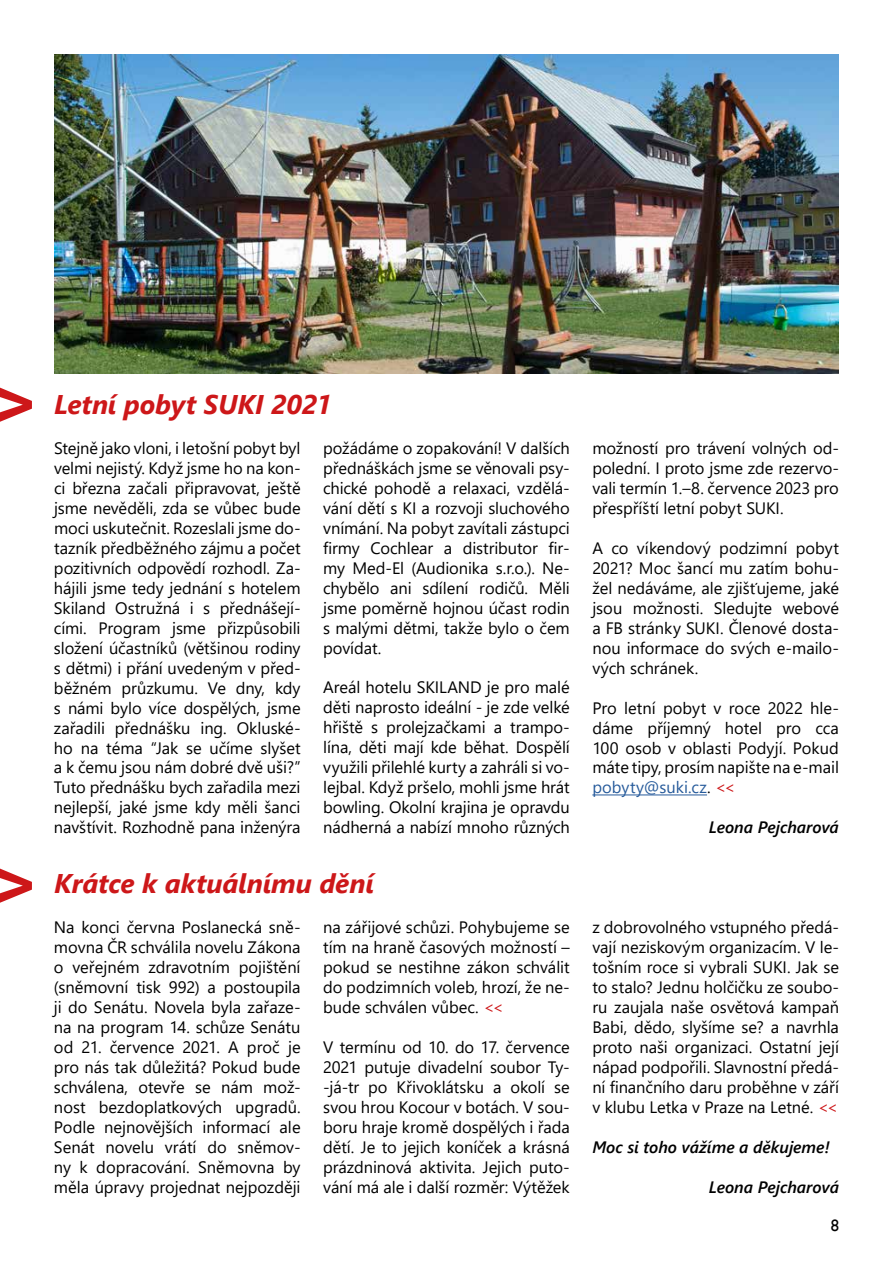
<style>
.page{position:relative;width:893px;height:1263px;background:#fff}
.page>*{position:absolute;margin:0;border:0;box-sizing:border-box;transform-origin:0 0}
.t1{font:italic 700 27px "Segoe UI";letter-spacing:-.005em;color:#cd1719}
.t2{font:16.5px/20px "Segoe UI";letter-spacing:-.005em;color:#000;text-align:justify}
.t3{font:italic 600 16.5px "Segoe UI";color:#000}
.t4{font:16.5px "Gill Sans";color:#000}
.s1{color:#cd1719}
.s2{color:#275b9b}
</style>
<div class="page">
<svg style="left:0;top:388px;width:32px;height:34px"></svg>
<svg style="left:0;top:868px;width:32px;height:35px"></svg>
<hr style="left:592px;top:794px;width:115px;height:1px;background:#275b9b">
<img style="left:54px;top:55px;width:785px;height:319px">
<h1 class="t1" style="left:54px;top:379px;width:279px">Letní pobyt SUKI 2021</h1>
<p class="t2" style="left:54px;top:436px;width:248px">Stejně jako vloni, i letošní pobyt byl velmi nejistý. Když jsme ho na kon&shy;ci března začali připravovat, ještě jsme nevěděli, zda se vůbec bude moci uskutečnit. Rozeslali jsme do&shy;tazník předběžného zájmu a počet pozitivních odpovědí rozhodl. Za&shy;hájili jsme tedy jednání s hotelem Skiland Ostružná i s přednášejí&shy;cími. Program jsme přizpůsobili složení účastníků (většinou rodiny s dětmi) i přání uvedeným v před&shy;běžném průzkumu. Ve dny, kdy s námi bylo více dospělých, jsme zařadili přednášku ing. Okluské&shy;ho na téma “Jak se učíme slyšet a k čemu jsou nám dobré dvě uši?” Tuto přednášku bych zařadila mezi nejlepší, jaké jsme kdy měli šanci navštívit. Rozhodně pana inženýra</p>
<p class="t2" style="left:323px;top:436px;width:248px">požádáme o zopakování! V dalších přednáškách jsme se věnovali psy&shy;chické pohodě a relaxaci, vzdělá&shy;vání dětí s KI a rozvoji sluchového vnímání. Na pobyt zavítali zástupci firmy Cochlear a distributor fir&shy;my Med-El (Audionika s.r.o.). Ne&shy;chybělo ani sdílení rodičů. Měli jsme poměrně hojnou účast rodin s malými dětmi, takže bylo o čem povídat.</p>
<p class="t2" style="left:323px;top:676px;width:248px">Areál hotelu SKILAND je pro malé děti naprosto ideální - je zde velké hřiště s prolejzačkami a trampo&shy;lína, děti mají kde běhat. Dospělí využili přilehlé kurty a zahráli si vo&shy;lejbal. Když pršelo, mohli jsme hrát bowling. Okolní krajina je opravdu nádherná a nabízí mnoho různých</p>
<h1 class="t1" style="left:54px;top:858px;width:321px">Krátce k aktuálnímu dění</h1>
<p class="t2" style="left:54px;top:916px;width:248px">Na konci června Poslanecká sně&shy;movna ČR schválila novelu Zákona o veřejném zdravotním pojištění (sněmovní tisk 992) a postoupila ji do Senátu. Novela byla zařaze&shy;na na program 14. schůze Senátu od 21. července 2021. A proč je pro nás tak důležitá? Pokud bude schválena, otevře se nám mož&shy;nost bezdoplatkových upgradů.<br>Podle nejnovějších informací ale Senát novelu vrátí do sněmov&shy;ny k dopracování. Sněmovna by měla úpravy projednat nejpozději</p>
<p class="t2" style="left:323px;top:916px;width:248px">na zářijové schůzi. Pohybujeme se tím na hraně časových možností – pokud se nestihne zákon schválit do podzimních voleb, hrozí, že ne&shy;bude schválen vůbec. <span class="s1">&lt;&lt;</span></p>
<p class="t2" style="left:323px;top:1036px;width:248px">V termínu od 10. do 17. července 2021 putuje divadelní soubor Ty--já-tr po Křivoklátsku a okolí se svou hrou Kocour v botách. V sou&shy;boru hraje kromě dospělých i řada dětí. Je to jejich koníček a krásná prázdninová aktivita. Jejich puto&shy;vání má ale i další rozměr: Výtěžek</p>
<p class="t2" style="left:592px;top:436px;width:248px">možností pro trávení volných od&shy;polední. I proto jsme zde rezervo&shy;vali termín 1.–8. července 2023 pro přespříští letní pobyt SUKI.</p>
<p class="t2" style="left:592px;top:536px;width:248px">A co víkendový podzimní pobyt 2021? Moc šancí mu zatím bohu&shy;žel nedáváme, ale zjišťujeme, jaké jsou možnosti. Sledujte webové a FB stránky SUKI. Členové dosta&shy;nou informace do svých e-mailo&shy;vých schránek.</p>
<p class="t2" style="left:592px;top:696px;width:248px">Pro letní pobyt v roce 2022 hle&shy;dáme příjemný hotel pro cca 100 osob v oblasti Podyjí. Pokud máte tipy, prosím napište na e-mail <span class="s2">pobyty@suki.cz</span>. <span class="s1">&lt;&lt;</span></p>
<p class="t3" style="left:709px;top:812px;width:132px">Leona Pejcharová</p>
<p class="t2" style="left:592px;top:916px;width:248px">z dobrovolného vstupného předá&shy;vají neziskovým organizacím. V le&shy;tošním roce si vybrali SUKI. Jak se to stalo? Jednu holčičku ze soubo&shy;ru zaujala naše osvětová kampaň Babi, dědo, slyšíme se? a navrhla proto naši organizaci. Ostatní její nápad podpořili. Slavnostní předá&shy;ní finančního daru proběhne v září v klubu Letka v Praze na Letné. <span class="s1">&lt;&lt;</span></p>
<p class="t3" style="left:592px;top:1132px;width:239px">Moc si toho vážíme a děkujeme!</p>
<p class="t3" style="left:709px;top:1172px;width:132px">Leona Pejcharová</p>
<p class="t4" style="left:831px;top:1216px;width:10px">8</p>
</div>
